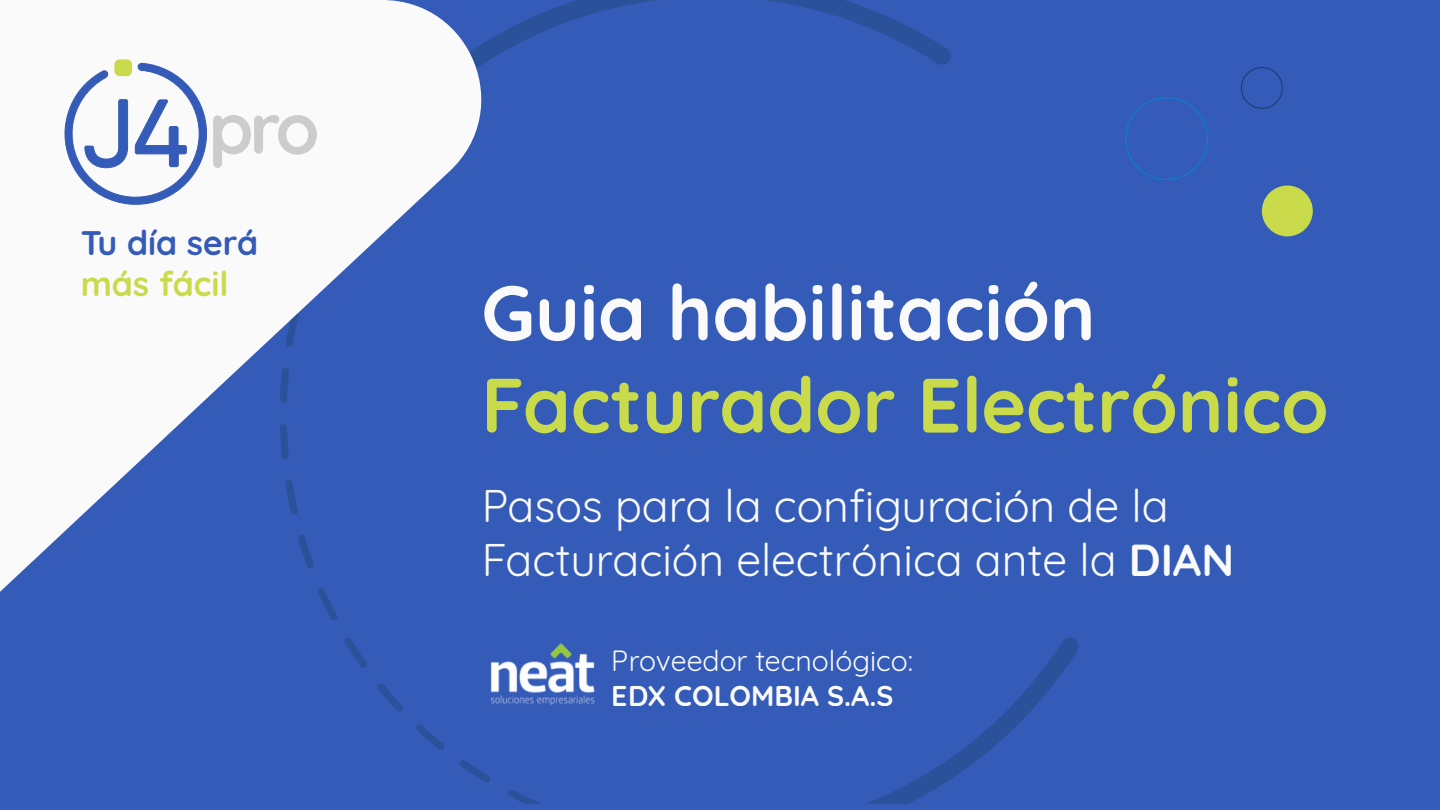
<style>
.page{position:relative;width:1440px;height:810px;background:#345bb7}
.page>*{position:absolute;margin:0;border:0;box-sizing:border-box;transform-origin:0 0}
.t1{font:700 76.88px "Quicksand";color:#c9da4b}
.t2{font:700 76.88px "Quicksand";color:#fafafa}
.t3{font:44.62px/53.6px "Quicksand";color:#fafafa}
.t4{font:700 33.9px "Quicksand";color:#345bb7}
.t5{font:700 33.9px "Quicksand";color:#c9da4b}
.t6{font:28.5px "Quicksand";color:#fafafa}
.t7{font:700 28.5px "Quicksand";color:#fafafa}
.s1{font-weight:700}
</style>
<div class="page">
<svg style="left:318px;top:592px;width:221px;height:211px"></svg>
<svg style="left:515px;top:0;width:436px;height:65px"></svg>
<svg style="left:868px;top:638px;width:211px;height:165px"></svg>
<div style="left:1241px;top:67px;width:42px;height:42px;border:1px solid #193b6d;border-radius:50%"></div>
<div style="left:1125px;top:97px;width:83px;height:83px;border:1px solid #0582d8;border-radius:50%"></div>
<div style="left:1262px;top:186px;width:51px;height:50px;background:#c9da4b;border-radius:50%"></div>
<svg style="left:0;top:0;width:515px;height:592px;fill:#fafafa"></svg>
<div style="left:114px;top:59px;width:18px;height:17px;background:#c9da4b;border-radius:5px"></div>
<svg style="left:62px;top:63px;width:255px;height:145px;background:#d9dfec"></svg>
<img style="left:481px;top:638px;width:114px;height:73px">
<p class="t4" style="left:80px;top:215px;width:179px">Tu día será</p>
<p class="t5" style="left:80px;top:256px;width:150px">más fácil</p>
<h1 class="t2" style="left:481px;top:249px;width:616px">Guia habilitación</h1>
<h1 class="t1" style="left:481px;top:342px;width:849px">Facturador Electrónico</h1>
<p class="t3" style="left:481px;top:475px;width:755px">Pasos para la configuración de la<br>Facturación electrónica ante la <span class="s1">DIAN</span></p>
<p class="t6" style="left:612px;top:639px;width:303px">Proveedor tecnológico:</p>
<p class="t7" style="left:612px;top:672px;width:283px">EDX COLOMBIA S.A.S</p>
</div>
